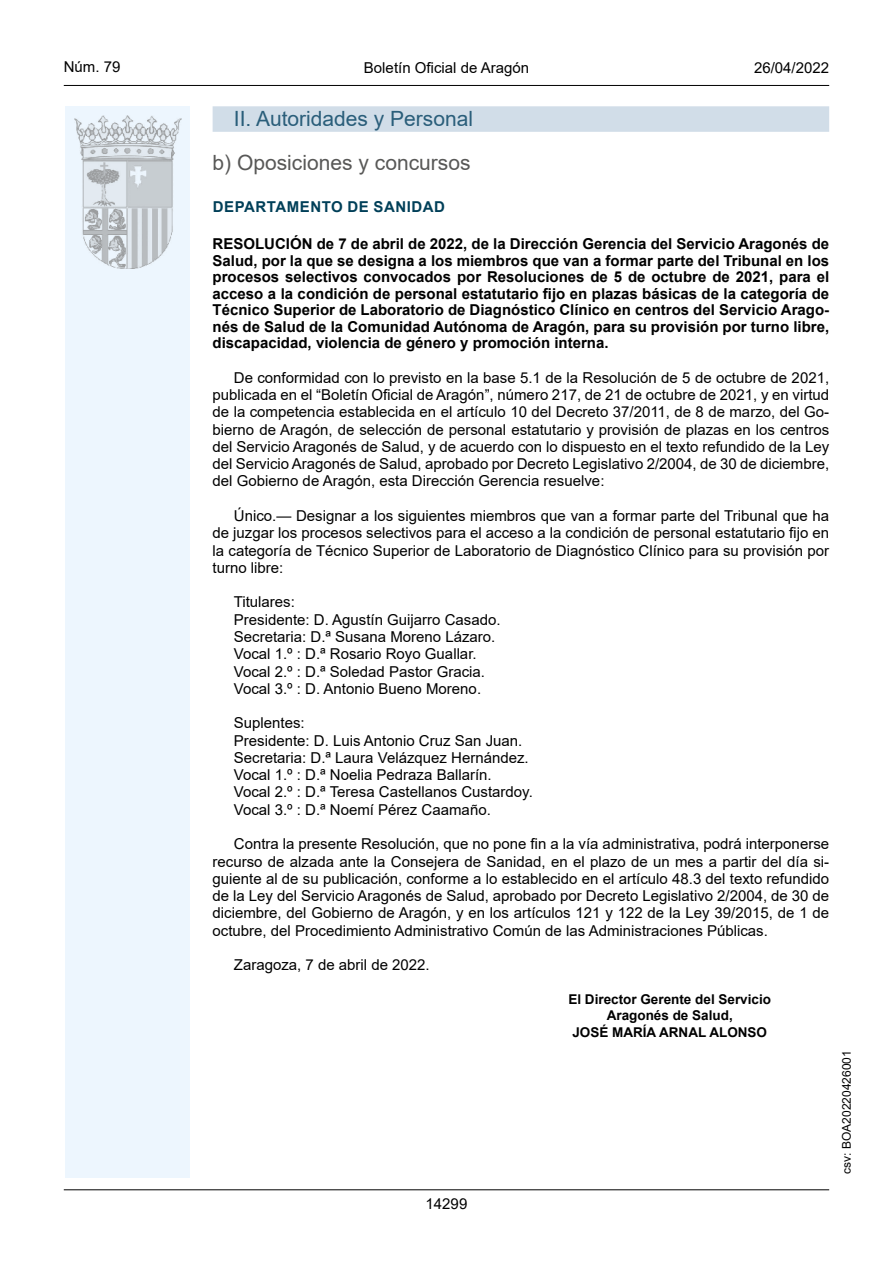
<style>
.page{position:relative;width:893px;height:1263px;background:#fff}
.page>*{position:absolute;margin:0;border:0;box-sizing:border-box;transform-origin:0 0}
.Titulo_sec{font:21px "Arial";color:#2a5e7a}
.Sub_Seccion{font:21px "Arial";color:#585857}
.inicio_de_parrafo{font:15px/17.2px "Arial";color:#000;text-align:justify}
.Titulo_text{font:15px/16.5px "Arial Bold MT2";color:#000;text-align:justify}
.estilo_head-c{font:15px "Arial";color:#000}
.emisor_text{font:15px "Arial Bold MT2";letter-spacing:.035em;color:#003f58}
.estilo_head-d{font:15px "Arial MT2";color:#000}
.estilo_head-i{font:15px "Arial MT2";color:#000}
.numero_pagina{font:15px "Arial MT2";color:#000}
.firma_der{font:13.5px "Arial Bold MT2";color:#000}
.estilo_head-i-2{font:12px "Arial MT2";color:#000}
.s1{font-family:"Arial";font-weight:700}
</style>
<div class="page">
<hr style="left:64px;top:1189px;width:765px;height:1px;background:#000">
<div style="left:65px;top:106px;width:125px;height:1072px;background:#edf6fe"></div>
<img style="left:75px;top:115px;width:106px;height:153px">
<hr style="left:64px;top:85px;width:765px;height:1px;background:#000">
<div style="left:213px;top:106px;width:616px;height:26px;background:#d1dde8"></div>
<p class="estilo_head-i" style="left:64px;top:57px;width:58px">Núm. 79</p>
<p class="estilo_head-c" style="left:364px;top:57px;width:167px">Boletín Oficial de Aragón</p>
<p class="estilo_head-d" style="left:754px;top:57px;width:77px">26/04/2022</p>
<h3 class="Titulo_sec" style="left:234px;top:104px;width:241px">II. Autoridades y Personal</h3>
<h4 class="Sub_Seccion" style="left:213px;top:148px;width:259px">b) Oposiciones y concursos</h4>
<h5 class="emisor_text" style="left:213px;top:196px;width:234px">DEPARTAMENTO DE SANIDAD</h5>
<p class="Titulo_text" style="left:213px;top:236px;width:618px">RESOLUCIÓN de 7 de abril de 2022, de la Dirección Gerencia del Servicio Aragonés de Salud, por la que se designa a los miembros que van a formar parte del Tribunal en los procesos selectivos convocados por Resoluciones de 5 de octubre de 2021, para el <span class="s1">acceso a la condición de personal estatutario fijo en plazas básicas de la categoría de Técnico Superior de Laboratorio de Diagnóstico Clínico en centros del Servicio Arago&shy;</span>nés de Salud de la Comunidad Autónoma de Aragón, para su provisión por turno libre, discapacidad, violencia de género y promoción interna.</p>
<p class="inicio_de_parrafo" style="left:213px;top:369px;width:618px;text-indent:21px">De conformidad con lo previsto en la base 5.1 de la Resolución de 5 de octubre de 2021, publicada en el “Boletín Oficial de Aragón”, número 217, de 21 de octubre de 2021, y en virtud de la competencia establecida en el artículo 10 del Decreto 37/2011, de 8 de marzo, del Go&shy;bierno de Aragón, de selección de personal estatutario y provisión de plazas en los centros del Servicio Aragonés de Salud, y de acuerdo con lo dispuesto en el texto refundido de la Ley del Servicio Aragonés de Salud, aprobado por Decreto Legislativo 2/2004, de 30 de diciembre, del Gobierno de Aragón, esta Dirección Gerencia resuelve:</p>
<p class="inicio_de_parrafo" style="left:213px;top:507px;width:618px;text-indent:21px">Único.— Designar a los siguientes miembros que van a formar parte del Tribunal que ha de juzgar los procesos selectivos para el acceso a la condición de personal estatutario fijo en la categoría de Técnico Superior de Laboratorio de Diagnóstico Clínico para su provisión por turno libre:</p>
<p class="inicio_de_parrafo" style="left:234px;top:593px;width:63px">Titulares:</p>
<p class="inicio_de_parrafo" style="left:234px;top:611px;width:268px">Presidente: D. Agustín Guijarro Casado.</p>
<p class="inicio_de_parrafo" style="left:234px;top:628px;width:263px">Secretaria: D.ª Susana Moreno Lázaro.</p>
<p class="inicio_de_parrafo" style="left:234px;top:645px;width:244px">Vocal 1.º : D.ª Rosario Royo Guallar.</p>
<p class="inicio_de_parrafo" style="left:234px;top:662px;width:253px">Vocal 2.º : D.ª Soledad Pastor Gracia.</p>
<p class="inicio_de_parrafo" style="left:234px;top:680px;width:249px">Vocal 3.º : D. Antonio Bueno Moreno.</p>
<p class="inicio_de_parrafo" style="left:234px;top:714px;width:72px">Suplentes:</p>
<p class="inicio_de_parrafo" style="left:234px;top:732px;width:290px">Presidente: D. Luis Antonio Cruz San Juan.</p>
<p class="inicio_de_parrafo" style="left:234px;top:749px;width:296px">Secretaria: D.ª Laura Velázquez Hernández.</p>
<p class="inicio_de_parrafo" style="left:234px;top:766px;width:259px">Vocal 1.º : D.ª Noelia Pedraza Ballarín.</p>
<p class="inicio_de_parrafo" style="left:234px;top:783px;width:300px">Vocal 2.º : D.ª Teresa Castellanos Custardoy.</p>
<p class="inicio_de_parrafo" style="left:234px;top:801px;width:258px">Vocal 3.º : D.ª Noemí Pérez Caamaño.</p>
<p class="inicio_de_parrafo" style="left:213px;top:835px;width:618px;text-indent:21px">Contra la presente Resolución, que no pone fin a la vía administrativa, podrá interponerse recurso de alzada ante la Consejera de Sanidad, en el plazo de un mes a partir del día si&shy;guiente al de su publicación, conforme a lo establecido en el artículo 48.3 del texto refundido de la Ley del Servicio Aragonés de Salud, aprobado por Decreto Legislativo 2/2004, de 30 de diciembre, del Gobierno de Aragón, y en los artículos 121 y 122 de la Ley 39/2015, de 1 de octubre, del Procedimiento Administrativo Común de las Administraciones Públicas.</p>
<p class="inicio_de_parrafo" style="left:234px;top:956px;width:197px">Zaragoza, 7 de abril de 2022.</p>
<p class="firma_der" style="left:568px;top:990px;width:204px">El Director Gerente del Servicio</p>
<p class="firma_der" style="left:607px;top:1006px;width:128px">Aragonés de Salud,</p>
<p class="firma_der" style="left:572px;top:1023px;width:196px">JOSÉ MARÍA ARNAL ALONSO</p>
<p class="numero_pagina" style="left:426px;top:1193px;width:43px">14299</p>
<p class="estilo_head-i-2" style="left:838px;top:1174px;width:125px;rotate:-90deg">csv: BOA20220426001</p>
</div>
